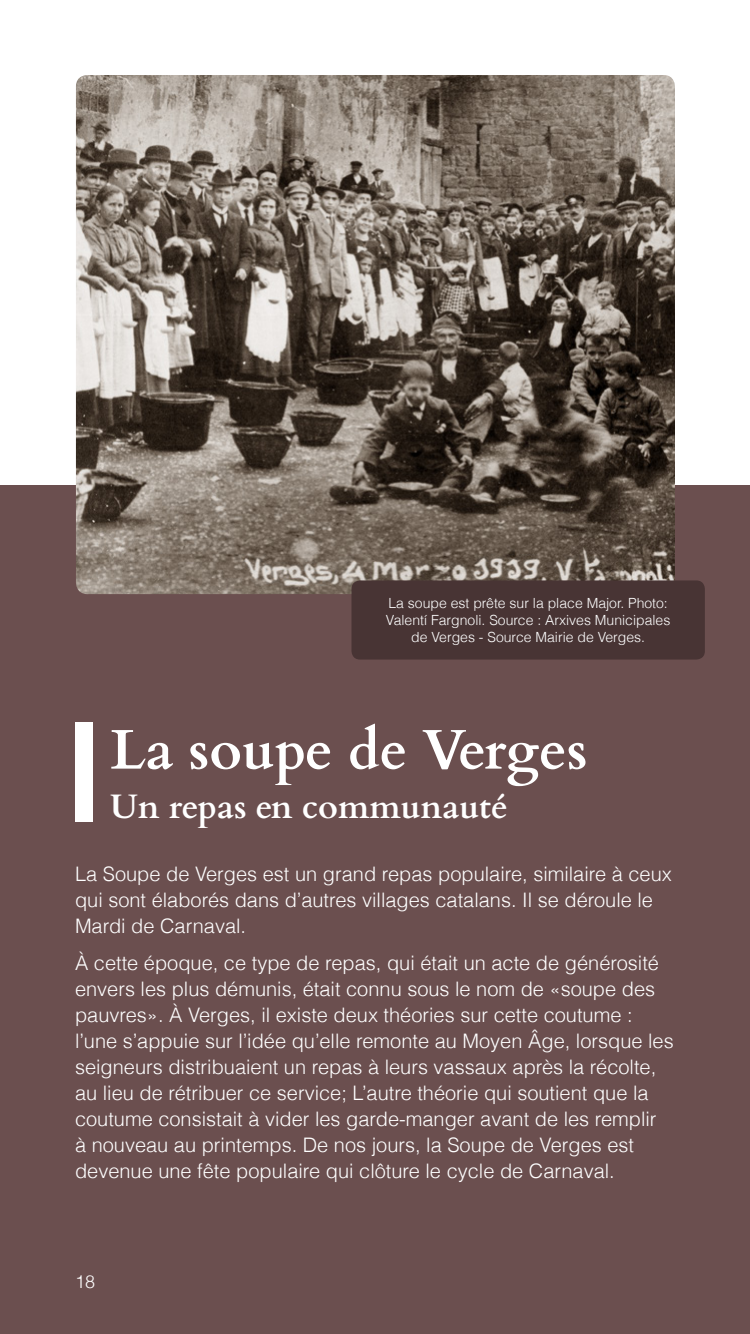
<style>
.page{position:relative;width:750px;height:1334px;background:#fff}
.page>*{position:absolute;margin:0;border:0;box-sizing:border-box;transform-origin:0 0}
.t1{font:700 56px "Cardo";color:#fff}
.t2{font:700 34px "Cardo";color:#fff}
.t3{font:300 20px/26px "Helvetica";color:#fff}
.t4{font:300 18px "Helvetica";color:#fff}
.t5{font:300 14px/16.8px "Helvetica";color:#fff;text-align:center}
</style>
<div class="page">
<div style="left:0;top:485px;width:750px;height:849px;background:#6b4f4f"></div>
<img style="left:76px;top:75px;width:599px;height:519px">
<div style="left:351px;top:580px;width:354px;height:80px;background:#483434;border-radius:9px"></div>
<div style="left:75px;top:722px;width:17px;height:100px;background:#fff"></div>
<p class="t5" style="left:386px;top:594px;width:286px">La soupe est prête sur la place Major. Photo:<br>Valentí Fargnoli. Source : Arxives Municipales de Verges - Source Mairie de Verges.</p>
<p class="t1" style="left:110px;top:705px;width:479px">La soupe de Verges</p>
<p class="t2" style="left:110px;top:780px;width:399px">Un repas en communauté</p>
<p class="t3" style="left:75px;top:860px;width:598px">La Soupe de Verges est un grand repas populaire, similaire à ceux qui sont élaborés dans d’autres villages catalans. Il se déroule le<br>Mardi de Carnaval.</p>
<p class="t3" style="left:75px;top:949px;width:600px">À cette époque, ce type de repas, qui était un acte de générosité envers les plus démunis, était connu sous le nom de «soupe des pauvres». À Verges, il existe deux théories sur cette coutume : l’une s’appuie sur l’idée qu’elle remonte au Moyen Âge, lorsque les seigneurs distribuaient un repas à leurs vassaux après la récolte, au lieu de rétribuer ce service; L’autre théorie qui soutient que la coutume consistait à vider les garde-manger avant de les remplir<br>à nouveau au printemps. De nos jours, la Soupe de Verges est devenue une fête populaire qui clôture le cycle de Carnaval.</p>
<p class="t4" style="left:75px;top:1268px;width:22px">18</p>
</div>
